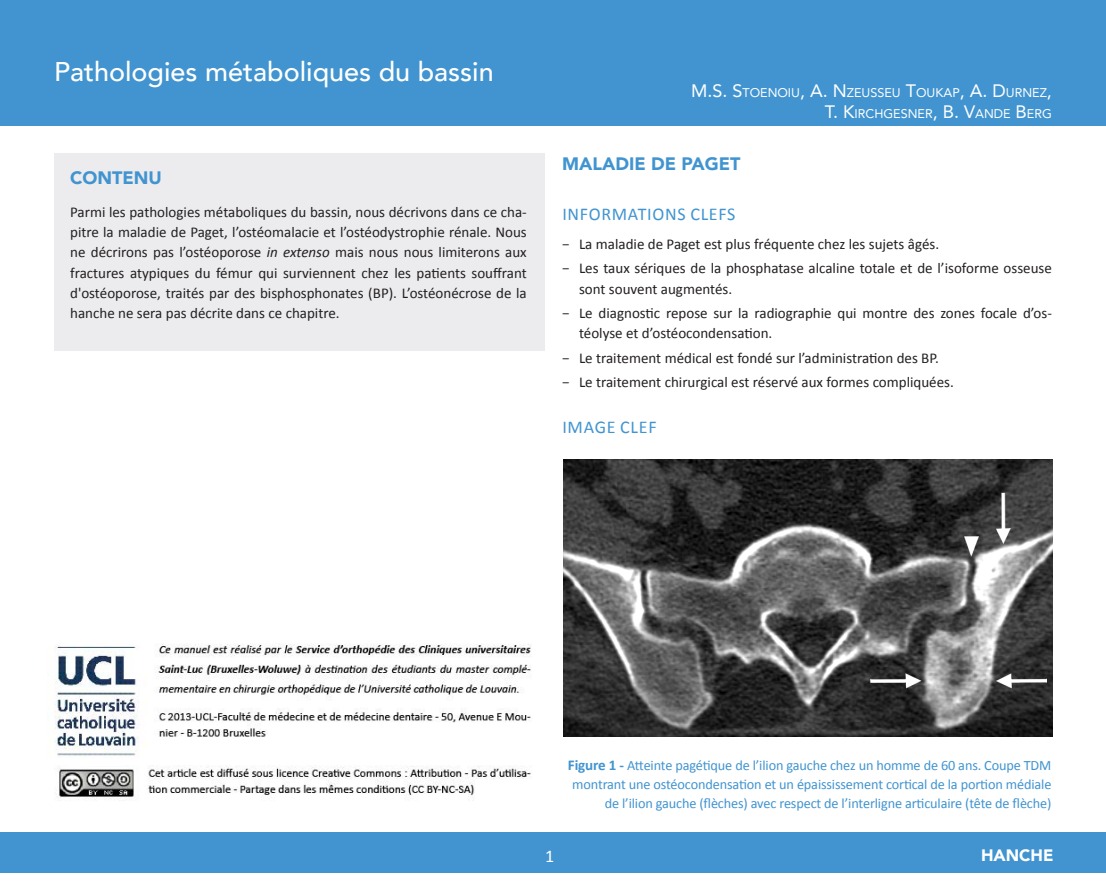
<style>
.page{position:relative;width:1106px;height:893px;background:#fff}
.page>*{position:absolute;margin:0;border:0;box-sizing:border-box;transform-origin:0 0}
.Titre_Article{font:500 27px "Avenir";color:#fff}
.Titre_1_1{font:18px "Calibri";letter-spacing:.04em;color:#4194d0}
.Titre_1{font:900 18px "Avenir";color:#4194d0}
.Numéro_page{font:18px "Calibri";color:#fff}
.t1{font:900 16.5px "Avenir";color:#fff}
.Texte{font:15px/20.2px "Calibri";color:#231f20}
.Légende_Droite{font:14.25px/18.8px "Calibri";letter-spacing:-.01em;color:#4194d0;text-align:right}
.Noms_auteurs{font:12.6px/21.6px "Avenir";color:#fff;text-align:right}
.s1{font-style:italic}
.s2{font-size:18px}
.s3{font-weight:700;font-size:15px}
</style>
<div class="page">
<div style="left:54px;top:153px;width:490px;height:198px;background:#ececee"></div>
<div style="left:0;top:0;width:1106px;height:126px;background:#4194d0"></div>
<div style="left:0;top:833px;width:1106px;height:40px;background:#4194d0"></div>
<img style="left:563px;top:459px;width:489px;height:277px">
<img style="left:54px;top:644px;width:477px;height:157px">
<p class="Titre_Article" style="left:54px;top:48px;width:441px">Pathologies métaboliques du bassin</p>
<p class="Titre_1" style="left:70px;top:162px;width:93px">CONTENU</p>
<p class="Texte" style="left:70px;top:202px;width:458px;text-align:justify">Parmi les pathologies métaboliques du bassin, nous décrivons dans ce cha&shy;pitre la maladie de Paget, l’ostéomalacie et l’ostéodystrophie rénale. Nous ne décrirons pas l’ostéoporose <span class="s1">in extenso</span> mais nous nous limiterons aux fractures atypiques du fémur qui surviennent chez les patients souffrant d'ostéoporose, traités par des bisphosphonates (BP). L’ostéonécrose de la hanche ne sera pas décrite dans ce chapitre.</p>
<p class="Noms_auteurs" style="left:691px;top:81px;width:362px"><span class="s2">M.S. S</span>TOENOIU<span class="s2">, A. N</span>ZEUSSEU <span class="s2">T</span>OUKAP<span class="s2">, A. D</span>URNEZ<span class="s2">,<br>T. K</span>IRCHGESNER<span class="s2">, B. V</span>ANDE <span class="s2">B</span>ERG</p>
<p class="Titre_1" style="left:562px;top:148px;width:180px">MALADIE DE PAGET</p>
<p class="Titre_1_1" style="left:562px;top:203px;width:174px">INFORMATIONS CLEFS</p>
<p class="Texte" style="left:562px;top:234px;width:379px">− La maladie de Paget est plus fréquente chez les sujets âgés.</p>
<p class="Texte" style="left:579px;top:258px;width:474px;text-indent:-17px">− Les taux sériques de la phosphatase alcaline totale et de l’isoforme osseuse sont souvent augmentés.</p>
<p class="Texte" style="left:579px;top:303px;width:474px;text-indent:-17px">− Le diagnostic repose sur la radiographie qui montre des zones focale d’os&shy;téolyse et d’ostéocondensation.</p>
<p class="Texte" style="left:562px;top:348px;width:378px">− Le traitement médical est fondé sur l’administration des BP.</p>
<p class="Texte" style="left:562px;top:372px;width:393px">− Le traitement chirurgical est réservé aux formes compliquées.</p>
<p class="Titre_1_1" style="left:562px;top:416px;width:96px">IMAGE CLEF</p>
<p class="Légende_Droite" style="left:568px;top:756px;width:485px"><span class="s3">Figure 1 -</span> Atteinte pagétique de l’ilion gauche chez un homme de 60 ans. Coupe TDM montrant une ostéocondensation et un épaississement cortical de la portion médiale de l’ilion gauche (flèches) avec respect de l’interligne articulaire (tête de flèche)</p>
<p class="Numéro_page" style="left:545px;top:844px;width:11px">1</p>
<p class="t1" style="left:981px;top:841px;width:74px">HANCHE</p>
</div>
